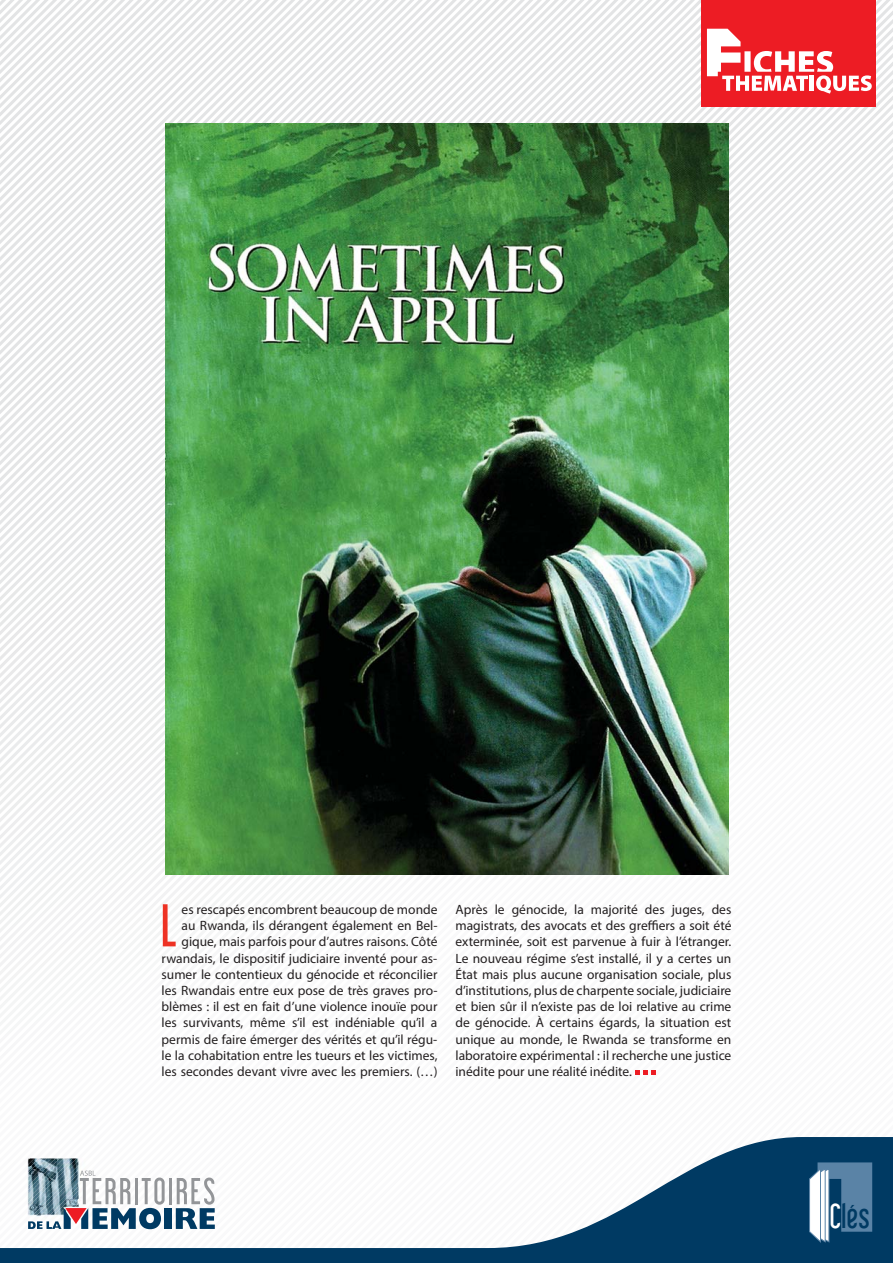
<style>
.page{position:relative;width:893px;height:1263px;background:#fff}
.page>*{position:absolute;margin:0;border:0;box-sizing:border-box;transform-origin:0 0}
.t1{font:58.5px "Libel Suit";color:#ee3224}
.t2{font:33.45px "Libel Suit";color:#003a63}
.t3{font:13.5px/16.2px "Myriad Pro";color:#231f20;text-align:right}
.s1{color:#fff}
</style>
<div class="page">
<img style="left:165px;top:123px;width:564px;height:752px">
<div style="left:702px;top:0;width:174px;height:106px;background:#ed1c24"></div>
<svg style="left:707px;top:29px;width:165px;height:65px"></svg>
<svg style="left:0;top:1159px;width:686px;height:104px"></svg>
<div style="left:164px;top:1208px;width:7px;height:21px;background:#003a63"></div>
<hr style="left:169px;top:1178px;width:3px;height:26px;background:#939598">
<svg style="left:176px;top:1177px;width:39px;height:52px"></svg>
<svg style="left:28px;top:1158px;width:137px;height:71px"></svg>
<svg style="left:686px;top:1137px;width:207px;height:126px;background:#225479"></svg>
<svg style="left:635px;top:1070px;width:20px;height:5px"></svg>
<h1 class="t1" style="left:162px;top:896px;width:16px">L</h1>
<p class="t3" style="left:162px;top:903px;width:277px">es rescapés encombrent beaucoup de monde<br>au Rwanda, ils dérangent également en Bel&shy;gique, mais parfois pour d’autres raisons. Côté rwandais, le dispositif judiciaire inventé pour as&shy;sumer le contentieux du génocide et réconcilier les Rwandais entre eux pose de très graves pro&shy;blèmes : il est en fait d’une violence inouïe pour les survivants, même s’il est indéniable qu’il a permis de faire émerger des vérités et qu’il régu&shy;le la cohabitation entre les tueurs et les victimes, les secondes devant vivre avec les premiers. (…)</p>
<p class="t3" style="left:455px;top:903px;width:277px;text-align:justify">Après le génocide, la majorité des juges, des magistrats, des avocats et des greffiers a soit été exterminée, soit est parvenue à fuir à l’étranger.<br>Le nouveau régime s’est installé, il y a certes un État mais plus aucune organisation sociale, plus d’institutions, plus de charpente sociale, judiciaire et bien sûr il n’existe pas de loi relative au crime de génocide. À certains égards, la situation est unique au monde, le Rwanda se transforme en laboratoire expérimental : il recherche une justice inédite pour une réalité inédite.</p>
<h2 class="t2" style="left:830px;top:1199px;width:41px"><span class="s1">C</span>lés</h2>
</div>
